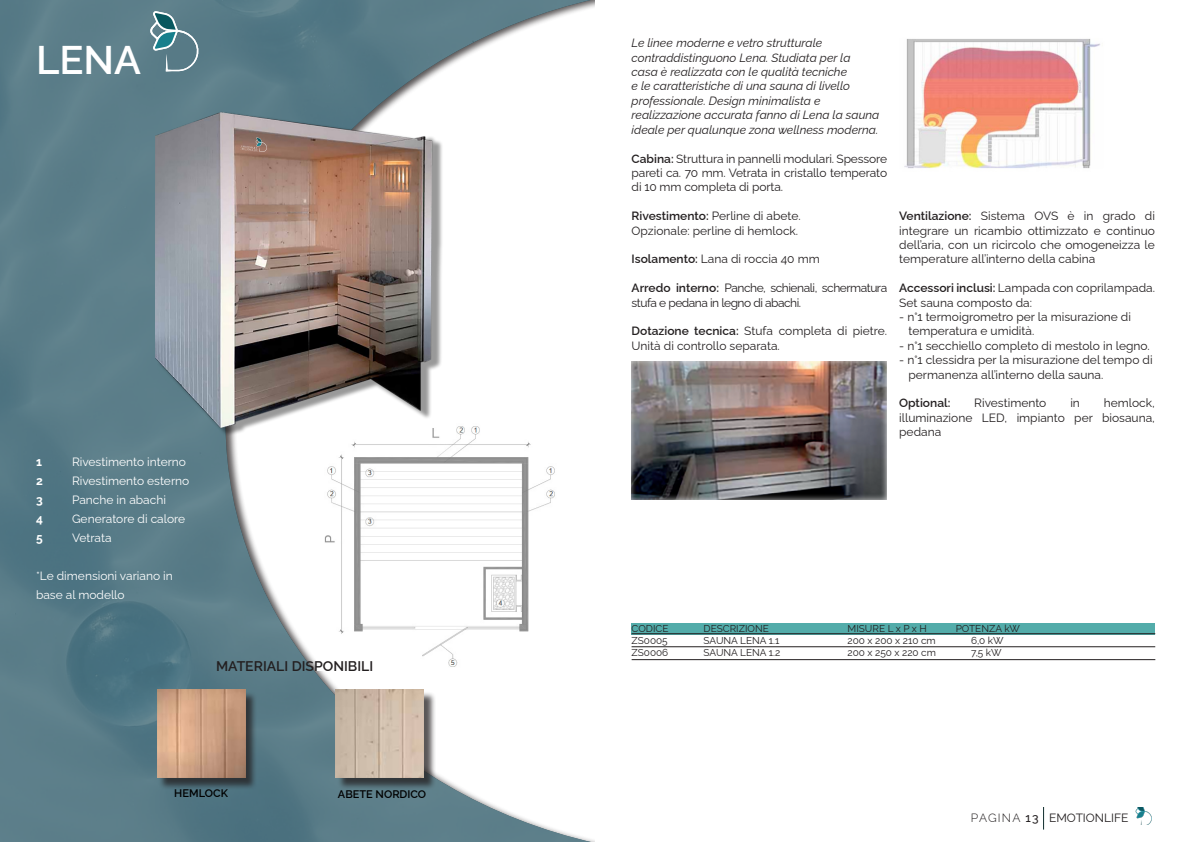
<style>
.page{position:relative;width:1191px;height:842px;background:#fff}
.page>*{position:absolute;margin:0;border:0;box-sizing:border-box;transform-origin:0 0}
.t1{font:600 40px "Raleway";color:#fff}
.t2{font:600 14px "Raleway";color:#231f20}
.t3{font:12px/14.4px "Raleway";color:#231f20;text-align:justify}
.t4{font:italic 12px/14.4px "Raleway";color:#231f20}
.t5{font:12px/19px "Raleway";color:#fff}
.t6{font:12px/14.4px "Raleway";letter-spacing:-.04em;color:#231f20}
.t7{font:600 12px "Raleway";color:#231f20}
.t8{font:700 12px "Raleway";color:#fff}
.t9{font:600 11px "Raleway";color:#000}
.t10{font:10px "Raleway";color:#231f20}
.s1{font-weight:600}
.s2{font-weight:300}
.s3{font-weight:500}
</style>
<div class="page">
<img style="left:0;top:0;width:224px;height:842px">
<div style="left:224px;top:0;width:967px;height:842px;background:#231f20;opacity:.75"></div>
<div style="left:595px;top:0;width:596px;height:791px;background:#fff"></div>
<img style="left:156px;top:98px;width:296px;height:351px">
<img style="left:316px;top:421px;width:243px;height:250px">
<div style="left:631px;top:623px;width:524px;height:12px;background:#53acaa"></div>
<hr style="left:631px;top:633px;width:524px;height:1px;background:#231f20">
<hr style="left:631px;top:646px;width:524px;height:1px;background:#231f20">
<hr style="left:631px;top:659px;width:524px;height:1px;background:#231f20">
<img style="left:904px;top:39px;width:196px;height:129px">
<div style="left:631px;top:360px;width:257px;height:140px;background:#fff;opacity:.75"></div>
<div style="left:337px;top:691px;width:99px;height:99px;background:#231f20;opacity:.75"></div>
<img style="left:336px;top:689px;width:87px;height:88px">
<div style="left:159px;top:691px;width:98px;height:99px;background:#231f20;opacity:.75"></div>
<img style="left:157px;top:689px;width:88px;height:88px">
<svg style="left:148px;top:11px;width:53px;height:60px;background:#668b95"></svg>
<div style="left:596px;top:672px;width:368px;height:170px;background:#fff"></div>
<div style="left:789px;top:687px;width:368px;height:119px;background:#fff"></div>
<p class="t1" style="left:36px;top:28px;width:107px">LENA</p>
<p class="t4" style="left:631px;top:35px;width:249px">Le linee moderne e vetro strutturale contraddistinguono Lena. Studiata per la casa è realizzata con le qualità tecniche<br>e le caratteristiche di una sauna di livello professionale. Design minimalista e realizzazione accurata fanno di Lena la sauna ideale per qualunque zona wellness moderna.</p>
<p class="t3" style="left:631px;top:150px;width:257px"><span class="s1">Cabina:</span> Struttura in pannelli modulari. Spessore pareti ca. 70 mm. Vetrata in cristallo temperato di 10 mm completa di porta.</p>
<p class="t3" style="left:631px;top:207px;width:170px"><span class="s1">Rivestimento:</span> Perline di abete.</p>
<p class="t3" style="left:631px;top:222px;width:168px">Opzionale: perline di hemlock.</p>
<p class="t3" style="left:631px;top:251px;width:190px"><span class="s1">Isolamento:</span> Lana di roccia 40 mm</p>
<p class="t6" style="left:631px;top:279px;width:257px"><span class="s1">Arredo interno:</span> Panche, schienali, schermatura stufa e pedana in legno di abachi.</p>
<p class="t3" style="left:631px;top:323px;width:257px"><span class="s1">Dotazione tecnica:</span> Stufa completa di pietre.<br>Unità di controllo separata.</p>
<p class="t8" style="left:36px;top:452px;width:7px">1</p>
<p class="t5" style="left:72px;top:450px;width:116px">Rivestimento interno</p>
<p class="t8" style="left:36px;top:471px;width:8px">2</p>
<p class="t5" style="left:72px;top:469px;width:119px">Rivestimento esterno</p>
<p class="t8" style="left:36px;top:490px;width:8px">3</p>
<p class="t5" style="left:72px;top:488px;width:95px">Panche in abachi</p>
<p class="t8" style="left:36px;top:509px;width:8px">4</p>
<p class="t5" style="left:72px;top:507px;width:115px">Generatore di calore</p>
<p class="t8" style="left:36px;top:528px;width:8px">5</p>
<p class="t5" style="left:72px;top:526px;width:41px">Vetrata</p>
<p class="t5" style="left:36px;top:564px;width:138px">*Le dimensioni variano in base al modello</p>
<p class="t3" style="left:899px;top:207px;width:257px"><span class="s1">Ventilazione:</span> Sistema OVS è in grado di integrare un ricambio ottimizzato e continuo dell’aria, con un ricircolo che omogeneizza le temperature all’interno della cabina</p>
<p class="t3" style="left:899px;top:279px;width:257px"><span class="s1">Accessori inclusi:</span> Lampada con coprilampada.<br>Set sauna composto da:</p>
<p class="t3" style="left:899px;top:308px;width:233px">- n°1 termoigrometro per la misurazione di</p>
<p class="t3" style="left:908px;top:323px;width:127px">temperatura e umidità.</p>
<p class="t3" style="left:899px;top:337px;width:252px">- n°1 secchiello completo di mestolo in legno.</p>
<p class="t3" style="left:899px;top:351px;width:255px">- n°1 clessidra per la misurazione del tempo di</p>
<p class="t3" style="left:908px;top:366px;width:196px">permanenza all’interno della sauna.</p>
<p class="t7" style="left:899px;top:393px;width:53px">Optional:</p>
<p class="t3" style="left:974px;top:395px;width:74px">Rivestimento</p>
<p class="t3" style="left:1070px;top:395px;width:11px">in</p>
<p class="t3" style="left:899px;top:395px;width:257px;text-indent:205px">hemlock, illuminazione LED, impianto per biosauna, pedana</p>
<p class="t2" style="left:216px;top:655px;width:159px">MATERIALI DISPONIBILI</p>
<p class="t9" style="left:174px;top:785px;width:55px">HEMLOCK</p>
<p class="t9" style="left:338px;top:785px;width:90px">ABETE NORDICO</p>
<p class="t10" style="left:631px;top:620px;width:38px">CODICE</p>
<p class="t10" style="left:703px;top:620px;width:67px">DESCRIZIONE</p>
<p class="t10" style="left:847px;top:620px;width:81px">MISURE L x P x H</p>
<p class="t10" style="left:955px;top:620px;width:66px">POTENZA kW</p>
<p class="t10" style="left:631px;top:632px;width:38px">ZS0005</p>
<p class="t10" style="left:703px;top:632px;width:77px">SAUNA LENA 1.1</p>
<p class="t10" style="left:847px;top:632px;width:90px">200 x 200 x 210 cm</p>
<p class="t10" style="left:971px;top:632px;width:34px">6,0 kW</p>
<p class="t10" style="left:631px;top:644px;width:38px">ZS0006</p>
<p class="t10" style="left:703px;top:644px;width:78px">SAUNA LENA 1.2</p>
<p class="t10" style="left:847px;top:644px;width:90px">200 x 250 x 220 cm</p>
<p class="t10" style="left:971px;top:644px;width:32px">7,5 kW</p>
<p class="t3" style="left:971px;top:809px;width:159px"><span class="s2">PAGINA</span> <span class="s3">13</span> EMOTIONLIFE</p>
</div>
